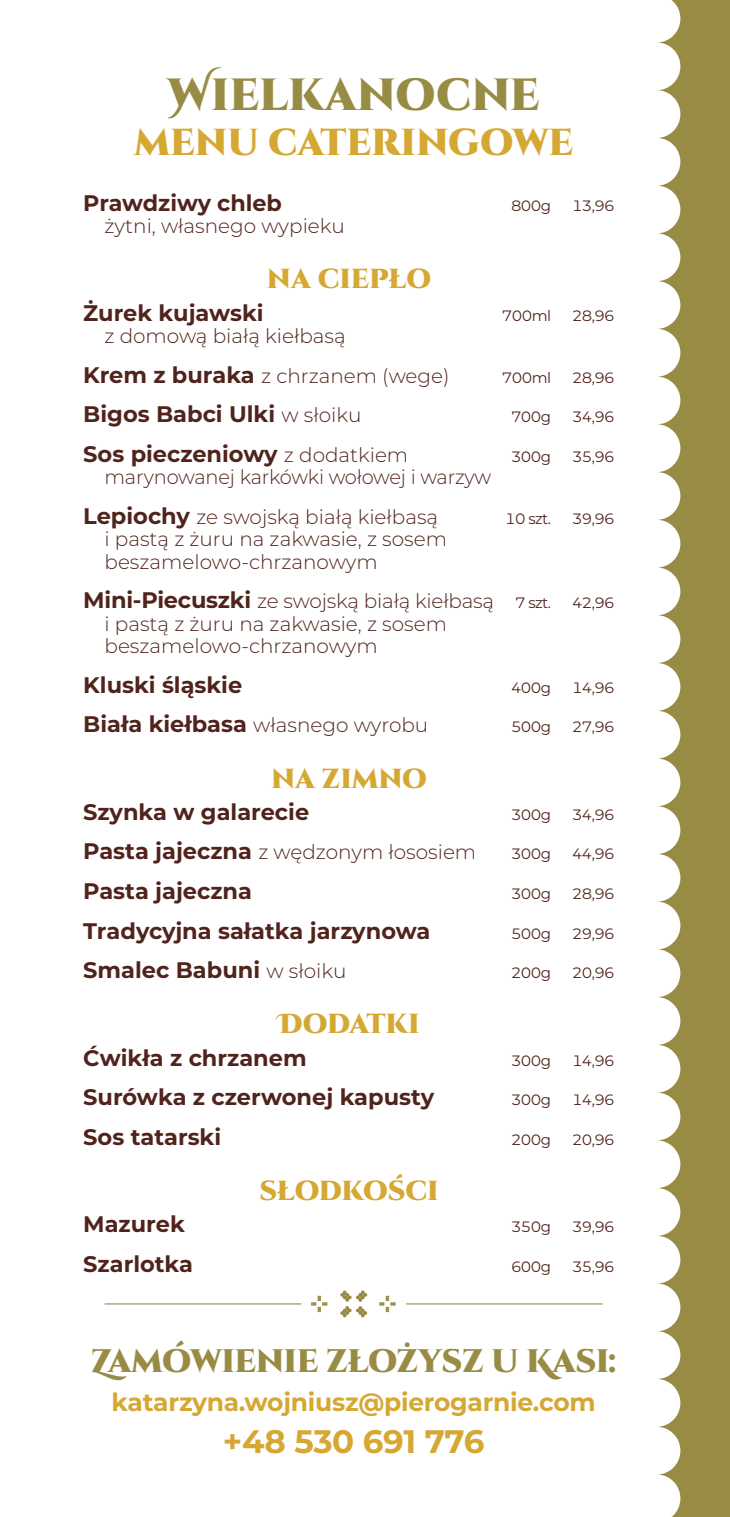
<style>
.page{position:relative;width:730px;height:1517px;background:#fff}
.page>*{position:absolute;margin:0;border:0;box-sizing:border-box;transform-origin:0 0}
.t1{font:900 45px "Cinzel Decorative";color:#988b43}
.t2{font:900 37.5px "Cinzel Decorative";color:#d5a833}
.t3{font:900 32.5px "Cinzel Decorative";letter-spacing:-.01em;color:#988b43}
.t4{font:700 32.5px "Montserrat";letter-spacing:-.01em;color:#d5a833}
.t5{font:900 27.5px "Cinzel Decorative";color:#d5a833}
.t6{font:700 25px "Montserrat";letter-spacing:-.01em;color:#d5a833}
.Sałatki{font:700 22.5px "Montserrat";color:#50231c}
.Sałatki-2{font:300 20px/22.5px "Montserrat";color:#50231c}
.t7{font:15px "Montserrat";letter-spacing:-.04em;color:#50231c}
.s1{font-weight:700;font-size:22.5px}
.s2{font-weight:300;font-size:20px}
</style>
<div class="page">
<div style="left:291px;top:0;width:439px;height:1517px;background:#988b43"></div>
<div style="left:478px;top:0;width:202px;height:1517px;background:#fff"></div>
<div style="left:0;top:0;width:478px;height:1517px;background:#fff"></div>
<svg style="left:340px;top:1290px;width:27px;height:27px"></svg>
<svg style="left:379px;top:1295px;width:17px;height:17px"></svg>
<svg style="left:311px;top:1295px;width:17px;height:17px"></svg>
<hr style="left:105px;top:1303px;width:196px;height:1px;background:#988b43">
<hr style="left:406px;top:1303px;width:197px;height:1px;background:#988b43">
<p class="t1" style="left:168px;top:66px;width:373px">Wielkanocne</p>
<p class="t2" style="left:134px;top:118px;width:441px">menu cateringowe</p>
<p class="Sałatki" style="left:83px;top:186px;width:200px">Prawdziwy chleb</p>
<p class="Sałatki-2" style="left:105px;top:214px;width:242px">żytni, własnego wypieku</p>
<p class="t5" style="left:267px;top:261px;width:166px">na ciepło</p>
<p class="Sałatki" style="left:83px;top:296px;width:182px">Żurek kujawski</p>
<p class="Sałatki-2" style="left:105px;top:324px;width:243px">z domową białą kiełbasą</p>
<p class="t7" style="left:511px;top:195px;width:41px">800g</p>
<p class="t7" style="left:572px;top:195px;width:44px">13,96</p>
<p class="t7" style="left:502px;top:305px;width:51px">700ml</p>
<p class="t7" style="left:572px;top:305px;width:44px">28,96</p>
<p class="Sałatki-2" style="left:83px;top:364px;width:368px"><span class="s1">Krem z buraka</span> z chrzanem (wege)</p>
<p class="t7" style="left:502px;top:367px;width:51px">700ml</p>
<p class="t7" style="left:572px;top:367px;width:44px">28,96</p>
<p class="Sałatki" style="left:83px;top:398px;width:280px">Bigos Babci Ulki <span class="s2">w słoiku</span></p>
<p class="t7" style="left:511px;top:407px;width:41px">700g</p>
<p class="t7" style="left:572px;top:407px;width:44px">34,96</p>
<p class="Sałatki" style="left:83px;top:437px;width:326px">Sos pieczeniowy <span class="s2">z dodatkiem</span></p>
<p class="Sałatki-2" style="left:105px;top:465px;width:388px">marynowanej karkówki wołowej i warzyw</p>
<p class="t7" style="left:511px;top:446px;width:41px">300g</p>
<p class="t7" style="left:572px;top:446px;width:44px">35,96</p>
<p class="Sałatki-2" style="left:105px;top:505px;width:344px;text-indent:-21px"><span class="s1">Lepiochy</span> ze swojską białą kiełbasą i pastą z żuru na zakwasie, z sosem beszamelowo-chrzanowym</p>
<p class="t7" style="left:505px;top:508px;width:47px">10 szt.</p>
<p class="t7" style="left:572px;top:508px;width:44px">39,96</p>
<p class="Sałatki-2" style="left:105px;top:589px;width:391px;text-indent:-21px"><span class="s1">Mini-Piecuszki</span> ze swojską białą kiełbasą i pastą z żuru na zakwasie, z sosem beszamelowo-chrzanowym</p>
<p class="t7" style="left:515px;top:593px;width:37px">7 szt.</p>
<p class="t7" style="left:572px;top:593px;width:44px">42,96</p>
<p class="Sałatki" style="left:83px;top:668px;width:161px">Kluski śląskie</p>
<p class="t7" style="left:511px;top:677px;width:41px">400g</p>
<p class="t7" style="left:572px;top:677px;width:44px">14,96</p>
<p class="Sałatki-2" style="left:83px;top:713px;width:346px"><span class="s1">Biała kiełbasa</span> własnego wyrobu</p>
<p class="t7" style="left:511px;top:717px;width:41px">500g</p>
<p class="t7" style="left:572px;top:717px;width:44px">27,96</p>
<p class="t5" style="left:271px;top:760px;width:157px">na zimno</p>
<p class="Sałatki" style="left:83px;top:796px;width:227px">Szynka w galarecie</p>
<p class="t7" style="left:511px;top:804px;width:41px">300g</p>
<p class="t7" style="left:572px;top:804px;width:44px">34,96</p>
<p class="Sałatki-2" style="left:83px;top:840px;width:394px"><span class="s1">Pasta jajeczna</span> z wędzonym łososiem</p>
<p class="t7" style="left:511px;top:844px;width:41px">300g</p>
<p class="t7" style="left:572px;top:844px;width:44px">44,96</p>
<p class="Sałatki" style="left:83px;top:875px;width:170px">Pasta jajeczna</p>
<p class="t7" style="left:511px;top:883px;width:41px">300g</p>
<p class="t7" style="left:572px;top:883px;width:44px">28,96</p>
<p class="Sałatki" style="left:83px;top:914px;width:349px">Tradycyjna sałatka jarzynowa</p>
<p class="t7" style="left:511px;top:923px;width:41px">500g</p>
<p class="t7" style="left:572px;top:923px;width:44px">29,96</p>
<p class="Sałatki" style="left:83px;top:954px;width:265px">Smalec Babuni <span class="s2">w słoiku</span></p>
<p class="t7" style="left:511px;top:962px;width:41px">200g</p>
<p class="t7" style="left:572px;top:962px;width:44px">20,96</p>
<p class="t5" style="left:278px;top:1006px;width:143px">Dodatki</p>
<p class="Sałatki" style="left:83px;top:1041px;width:225px">Ćwikła z chrzanem</p>
<p class="t7" style="left:511px;top:1050px;width:41px">300g</p>
<p class="t7" style="left:572px;top:1050px;width:44px">14,96</p>
<p class="Sałatki" style="left:83px;top:1081px;width:352px">Surówka z czerwonej kapusty</p>
<p class="t7" style="left:511px;top:1089px;width:41px">300g</p>
<p class="t7" style="left:572px;top:1089px;width:44px">14,96</p>
<p class="Sałatki" style="left:83px;top:1120px;width:139px">Sos tatarski</p>
<p class="t7" style="left:511px;top:1129px;width:41px">200g</p>
<p class="t7" style="left:572px;top:1129px;width:44px">20,96</p>
<p class="t5" style="left:259px;top:1173px;width:181px">słodkości</p>
<p class="Sałatki" style="left:83px;top:1208px;width:103px">Mazurek</p>
<p class="t7" style="left:511px;top:1216px;width:41px">350g</p>
<p class="t7" style="left:572px;top:1216px;width:44px">39,96</p>
<p class="Sałatki" style="left:83px;top:1247px;width:111px">Szarlotka</p>
<p class="t7" style="left:511px;top:1256px;width:41px">600g</p>
<p class="t7" style="left:572px;top:1256px;width:44px">35,96</p>
<p class="t3" style="left:91px;top:1340px;width:527px">Zamówienie złożysz u Kasi:</p>
<p class="t6" style="left:111px;top:1384px;width:486px">katarzyna.wojniusz@pierogarnie.com</p>
<p class="t4" style="left:223px;top:1418px;width:263px">+48 530 691 776</p>
</div>
